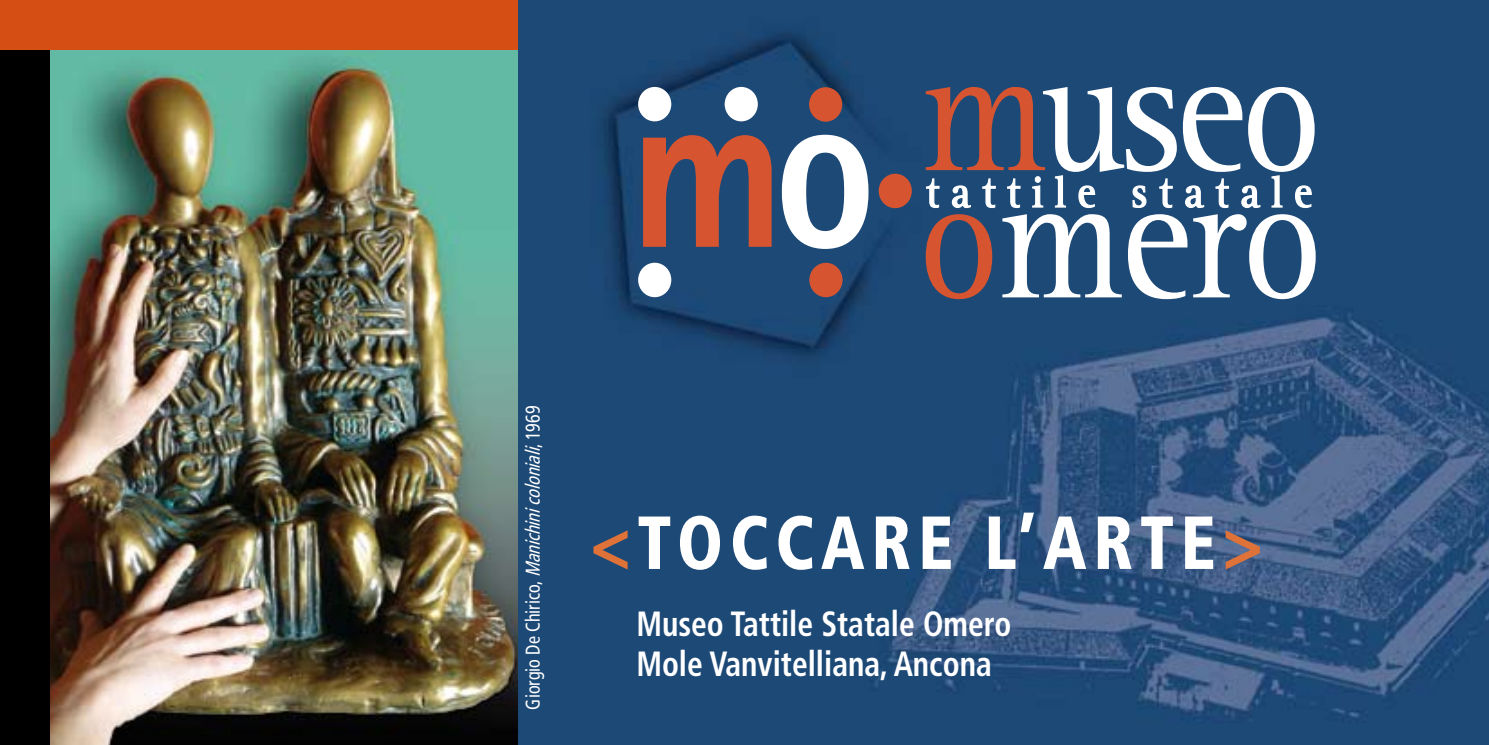
<style>
.page{position:relative;width:1489px;height:745px;background:#fff}
.page>*{position:absolute;margin:0;border:0;box-sizing:border-box;transform-origin:0 0}
.t1{font:900 condensed 75px "Frutiger";letter-spacing:.1em;color:#fff;scale:.9 1}
.t2{font:700 condensed 35px/40px "Frutiger";color:#fff;scale:.9 1}
.t3{font:condensed 20px "Frutiger";color:#fff;scale:.9 1}
.s1{font-style:italic}
.s2{color:#de7238}
</style>
<div class="page">
<img style="left:517px;top:0;width:971px;height:744px">
<img style="left:50px;top:50px;width:467px;height:694px">
<div style="left:0;top:0;width:50px;height:744px;background:#000"></div>
<div style="left:0;top:0;width:517px;height:50px;background:#d54e13"></div>
<svg style="left:1002px;top:214px;width:119px;height:83px"></svg>
<svg style="left:1127px;top:214px;width:60px;height:85px"></svg>
<svg style="left:1193px;top:214px;width:122px;height:85px"></svg>
<svg style="left:925px;top:214px;width:67px;height:85px;background:#684d59"></svg>
<div style="left:809px;top:87px;width:33px;height:35px;background:#d75430;border-radius:50%"></div>
<div style="left:878px;top:174px;width:33px;height:34px;background:#d75430;border-radius:50%"></div>
<div style="left:809px;top:262px;width:33px;height:35px;background:#d75430;border-radius:50%"></div>
<svg style="left:643px;top:135px;width:128px;height:112px;background:#8e4f4b"></svg>
<div style="left:638px;top:87px;width:33px;height:34px;background:#fff;border-radius:50%"></div>
<div style="left:724px;top:87px;width:33px;height:34px;background:#fff;border-radius:50%"></div>
<div style="left:638px;top:262px;width:33px;height:35px;background:#fff;border-radius:50%"></div>
<svg style="left:781px;top:135px;width:87px;height:114px"></svg>
<svg style="left:925px;top:87px;width:251px;height:121px"></svg>
<svg style="left:1182px;top:87px;width:132px;height:121px"></svg>
<p class="t3" style="left:521px;top:709px;width:339px;rotate:-90deg">G i o r g i o D e C h i r i c o, <span class="s1">Manichinicoloniali</span>, 1 9 6 9</p>
<h1 class="t1" style="left:590px;top:497px;width:749px"><span class="s2">&lt;</span>TOCCARE L’ARTE<span class="s2">&gt;</span></h1>
<p class="t2" style="left:636px;top:603px;width:418px">Museo Tattile Statale Omero<br>Mole Vanvitelliana, Ancona</p>
</div>
